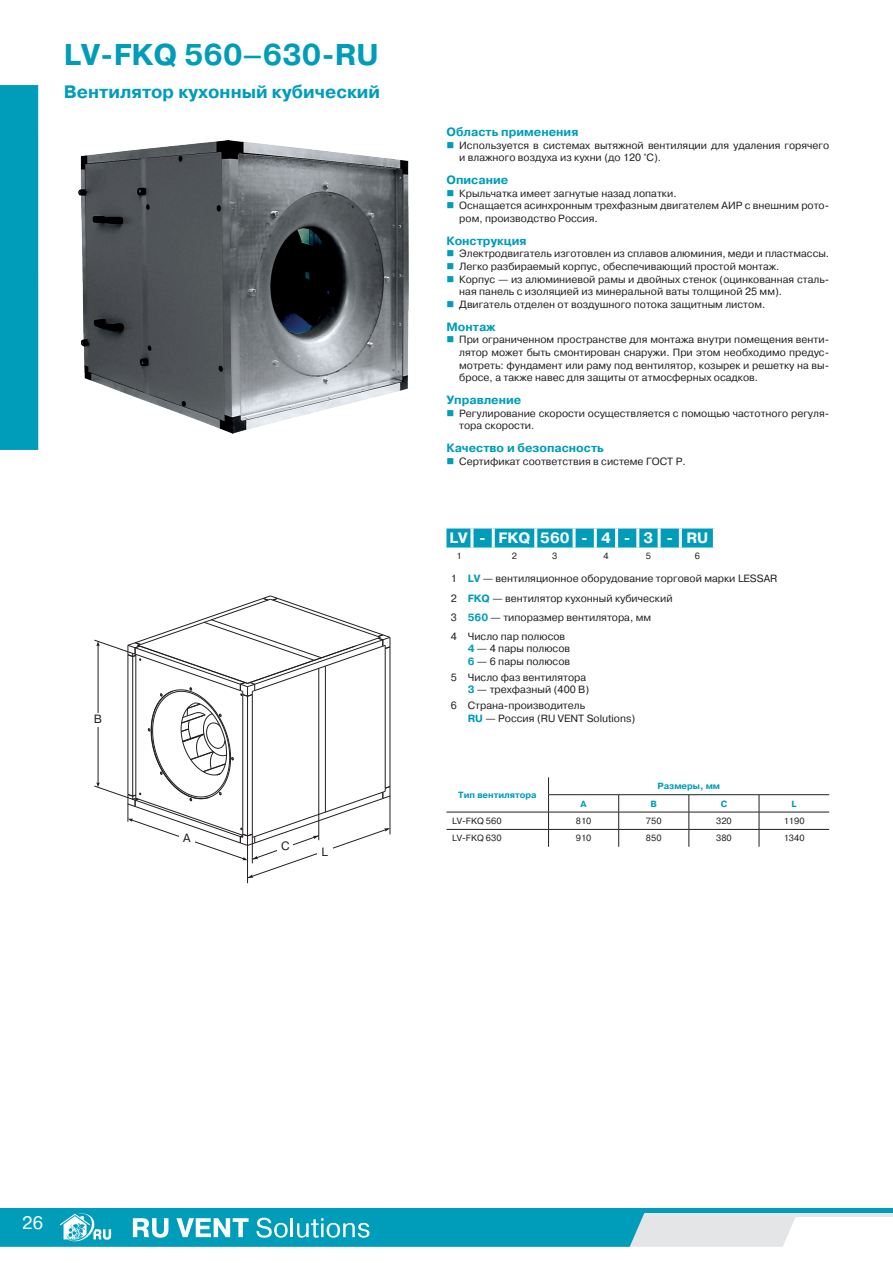
<style>
.page{position:relative;width:893px;height:1263px;background:#fff}
.page>*{position:absolute;margin:0;border:0;box-sizing:border-box;transform-origin:0 0}
.Номенклатура_RU{font:700 30px "Pragmatica";color:#009dba}
.Название_RU{font:700 18px "Pragmatica";color:#009dba}
.t1{font:18px "Pragmatica";color:#fff}
.Макркировка{font:700 15px "Pragmatica";color:#fff}
.Subhead_2{font:700 12px "Pragmatica";color:#009dba}
.Lessar_Paragraph_Sty{font:12px "Pragmatica";color:#231f20}
.Для_расшифровки{font:10.5px/12.6px "Pragmatica";color:#231f20}
.Lessar_Paragraph_Sty-2{font:10.5px "Pragmatica";color:#231f20}
.Lessar_Paragraph_Sty-3{font:9px "Pragmatica";color:#231f20}
.Заголовок_таблицы{font:700 9px "Pragmatica";color:#009dba}
.s1{font-weight:700;color:#009dba}
</style>
<div class="page">
<svg style="left:797px;top:1212px;width:96px;height:4px"></svg>
<hr style="left:0;top:1208px;width:893px;height:4px;background:#009dba">
<div style="left:0;top:85px;width:38px;height:365px;background:#009dba"></div>
<svg style="left:0;top:1212px;width:797px;height:35px;background:#42b3c8"></svg>
<svg style="left:446px;top:528px;width:267px;height:19px;background:#0aa0bc"></svg>
<hr style="left:470px;top:528px;width:3px;height:19px;background:#fff">
<hr style="left:492px;top:528px;width:3px;height:19px;background:#fff">
<hr style="left:534px;top:528px;width:3px;height:19px;background:#fff">
<hr style="left:573px;top:528px;width:3px;height:19px;background:#fff">
<hr style="left:594px;top:528px;width:3px;height:19px;background:#fff">
<hr style="left:615px;top:528px;width:3px;height:19px;background:#fff">
<hr style="left:636px;top:528px;width:3px;height:19px;background:#fff">
<hr style="left:658px;top:528px;width:3px;height:19px;background:#fff">
<hr style="left:679px;top:528px;width:3px;height:19px;background:#fff">
<hr style="left:247px;top:845px;width:1px;height:38px;background:#231f20">
<svg style="left:94px;top:595px;width:297px;height:283px"></svg>
<div style="left:90px;top:713px;width:16px;height:14px;background:#fff"></div>
<div style="left:179px;top:833px;width:16px;height:13px;background:#fff"></div>
<div style="left:277px;top:841px;width:16px;height:13px;background:#fff"></div>
<div style="left:317px;top:846px;width:16px;height:13px;background:#fff"></div>
<img style="left:78px;top:140px;width:330px;height:294px">
<hr style="left:548px;top:794px;width:71px;height:1px;background:#231f20">
<hr style="left:619px;top:794px;width:70px;height:1px;background:#231f20">
<hr style="left:689px;top:794px;width:70px;height:1px;background:#231f20">
<hr style="left:759px;top:794px;width:70px;height:1px;background:#231f20">
<hr style="left:446px;top:812px;width:103px;height:1px;background:#231f20">
<hr style="left:549px;top:812px;width:70px;height:1px;background:#231f20">
<hr style="left:619px;top:812px;width:70px;height:1px;background:#231f20">
<hr style="left:689px;top:812px;width:70px;height:1px;background:#231f20">
<hr style="left:759px;top:812px;width:70px;height:1px;background:#231f20">
<hr style="left:446px;top:829px;width:103px;height:1px;background:#231f20">
<hr style="left:549px;top:829px;width:70px;height:1px;background:#231f20">
<svg style="left:548px;top:777px;width:1px;height:70px"></svg>
<hr style="left:619px;top:829px;width:70px;height:1px;background:#231f20">
<svg style="left:618px;top:795px;width:1px;height:52px"></svg>
<hr style="left:689px;top:829px;width:70px;height:1px;background:#231f20">
<svg style="left:689px;top:795px;width:1px;height:52px"></svg>
<hr style="left:759px;top:829px;width:70px;height:1px;background:#231f20">
<svg style="left:759px;top:795px;width:1px;height:52px"></svg>
<p class="Номенклатура_RU" style="left:64px;top:35px;width:316px">LV-FKQ 560–630-RU</p>
<p class="Название_RU" style="left:64px;top:80px;width:318px">Вентилятор кухонный кубический</p>
<p class="Lessar_Paragraph_Sty" style="left:94px;top:712px;width:10px">B</p>
<p class="Lessar_Paragraph_Sty" style="left:183px;top:831px;width:9px">A</p>
<p class="Lessar_Paragraph_Sty" style="left:281px;top:839px;width:10px">C</p>
<p class="Lessar_Paragraph_Sty" style="left:321px;top:844px;width:8px">L</p>
<p class="Subhead_2" style="left:446px;top:124px;width:133px">Область применения</p>
<p class="Для_расшифровки" style="left:459px;top:139px;width:371px">Используется в системах вытяжной вентиляции для удаления горячего и влажного воздуха из кухни (до 120 °С).</p>
<p class="Subhead_2" style="left:446px;top:172px;width:63px">Описание</p>
<p class="Для_расшифровки" style="left:459px;top:187px;width:219px">Крыльчатка имеет загнутые назад лопатки.</p>
<p class="Для_расшифровки" style="left:459px;top:200px;width:371px">Оснащается асинхронным трехфазным двигателем АИР с внешним рото&shy;ром, производство Россия.</p>
<p class="Subhead_2" style="left:446px;top:233px;width:81px">Конструкция</p>
<p class="Для_расшифровки" style="left:459px;top:248px;width:371px">Электродвигатель изготовлен из сплавов алюминия, меди и пластмассы.</p>
<p class="Для_расшифровки" style="left:459px;top:260px;width:322px">Легко разбираемый корпус, обеспечивающий простой монтаж.</p>
<p class="Для_расшифровки" style="left:459px;top:273px;width:371px">Корпус — из алюминиевой рамы и двойных стенок (оцинкованная сталь&shy;ная панель с изоляцией из минеральной ваты толщиной 25 мм).</p>
<p class="Для_расшифровки" style="left:459px;top:298px;width:308px">Двигатель отделен от воздушного потока защитным листом.</p>
<p class="Subhead_2" style="left:446px;top:319px;width:51px">Монтаж</p>
<p class="Для_расшифровки" style="left:459px;top:334px;width:371px;text-align:justify">При ограниченном пространстве для монтажа внутри помещения венти&shy;лятор может быть смонтирован снаружи. При этом необходимо предус&shy;мотреть: фундамент или раму под вентилятор, козырек и решетку на вы&shy;бросе, а также навес для защиты от атмосферных осадков.</p>
<p class="Subhead_2" style="left:446px;top:392px;width:76px">Управление</p>
<p class="Для_расшифровки" style="left:459px;top:407px;width:371px">Регулирование скорости осуществляется с помощью частотного регуля&shy;тора скорости.</p>
<p class="Subhead_2" style="left:446px;top:440px;width:159px">Качество и безопасность</p>
<p class="Для_расшифровки" style="left:459px;top:455px;width:228px">Сертификат соответствия в системе ГОСТ Р.</p>
<p class="Макркировка" style="left:449px;top:528px;width:20px">LV</p>
<p class="Макркировка" style="left:479px;top:528px;width:8px">-</p>
<p class="Макркировка" style="left:499px;top:528px;width:33px">FKQ</p>
<p class="Макркировка" style="left:540px;top:528px;width:31px">560</p>
<p class="Макркировка" style="left:581px;top:528px;width:8px">-</p>
<p class="Макркировка" style="left:601px;top:528px;width:11px">4</p>
<p class="Макркировка" style="left:624px;top:528px;width:8px">-</p>
<p class="Макркировка" style="left:644px;top:528px;width:11px">3</p>
<p class="Макркировка" style="left:666px;top:528px;width:8px">-</p>
<p class="Макркировка" style="left:686px;top:528px;width:23px">RU</p>
<p class="Lessar_Paragraph_Sty-3" style="left:457px;top:551px;width:7px">1</p>
<p class="Lessar_Paragraph_Sty-3" style="left:512px;top:551px;width:7px">2</p>
<p class="Lessar_Paragraph_Sty-3" style="left:552px;top:551px;width:7px">3</p>
<p class="Lessar_Paragraph_Sty-3" style="left:603px;top:551px;width:7px">4</p>
<p class="Lessar_Paragraph_Sty-3" style="left:646px;top:551px;width:7px">5</p>
<p class="Lessar_Paragraph_Sty-3" style="left:695px;top:551px;width:7px">6</p>
<p class="Для_расшифровки" style="left:451px;top:573px;width:8px">1</p>
<p class="Для_расшифровки" style="left:468px;top:573px;width:311px"><span class="s1">LV</span> — вентиляционное оборудование торговой марки LESSAR</p>
<p class="Для_расшифровки" style="left:451px;top:592px;width:8px">2</p>
<p class="Для_расшифровки" style="left:468px;top:592px;width:206px"><span class="s1">FKQ</span> — вентилятор кухонный кубический</p>
<p class="Для_расшифровки" style="left:451px;top:611px;width:8px">3</p>
<p class="Для_расшифровки" style="left:468px;top:611px;width:185px"><span class="s1">560</span> — типоразмер вентилятора, мм</p>
<p class="Для_расшифровки" style="left:451px;top:630px;width:8px">4</p>
<p class="Lessar_Paragraph_Sty-2" style="left:468px;top:630px;width:99px">Число пар полюсов</p>
<p class="Lessar_Paragraph_Sty-2" style="left:468px;top:642px;width:104px"><span class="s1">4</span> — 4 пары полюсов</p>
<p class="Lessar_Paragraph_Sty-2" style="left:468px;top:655px;width:104px"><span class="s1">6</span> — 6 пары полюсов</p>
<p class="Для_расшифровки" style="left:451px;top:671px;width:8px">5</p>
<p class="Lessar_Paragraph_Sty-2" style="left:468px;top:671px;width:120px">Число фаз вентилятора</p>
<p class="Lessar_Paragraph_Sty-2" style="left:468px;top:683px;width:123px"><span class="s1">3</span> — трехфазный (400 В)</p>
<p class="Для_расшифровки" style="left:451px;top:700px;width:8px">6</p>
<p class="Для_расшифровки" style="left:468px;top:700px;width:119px">Страна-производитель</p>
<p class="Для_расшифровки" style="left:468px;top:712px;width:169px"><span class="s1">RU</span> — Россия (RU VENT Solutions)</p>
<p class="Заголовок_таблицы" style="left:458px;top:789px;width:80px">Тип вентилятора</p>
<p class="Заголовок_таблицы" style="left:657px;top:780px;width:64px">Размеры, мм</p>
<p class="Заголовок_таблицы" style="left:581px;top:797px;width:8px">А</p>
<p class="Заголовок_таблицы" style="left:650px;top:797px;width:8px">B</p>
<p class="Заголовок_таблицы" style="left:721px;top:797px;width:8px">C</p>
<p class="Заголовок_таблицы" style="left:791px;top:797px;width:7px">L</p>
<p class="Lessar_Paragraph_Sty-3" style="left:452px;top:815px;width:51px">LV-FKQ 560</p>
<p class="Lessar_Paragraph_Sty-3" style="left:576px;top:815px;width:17px">810</p>
<p class="Lessar_Paragraph_Sty-3" style="left:646px;top:815px;width:17px">750</p>
<p class="Lessar_Paragraph_Sty-3" style="left:716px;top:815px;width:17px">320</p>
<p class="Lessar_Paragraph_Sty-3" style="left:784px;top:815px;width:22px">1190</p>
<p class="Lessar_Paragraph_Sty-3" style="left:452px;top:833px;width:51px">LV-FKQ 630</p>
<p class="Lessar_Paragraph_Sty-3" style="left:576px;top:833px;width:17px">910</p>
<p class="Lessar_Paragraph_Sty-3" style="left:646px;top:833px;width:17px">850</p>
<p class="Lessar_Paragraph_Sty-3" style="left:716px;top:833px;width:17px">380</p>
<p class="Lessar_Paragraph_Sty-3" style="left:784px;top:833px;width:22px">1340</p>
<h2 class="t1" style="left:22px;top:1212px;width:23px">26</h2>
</div>
